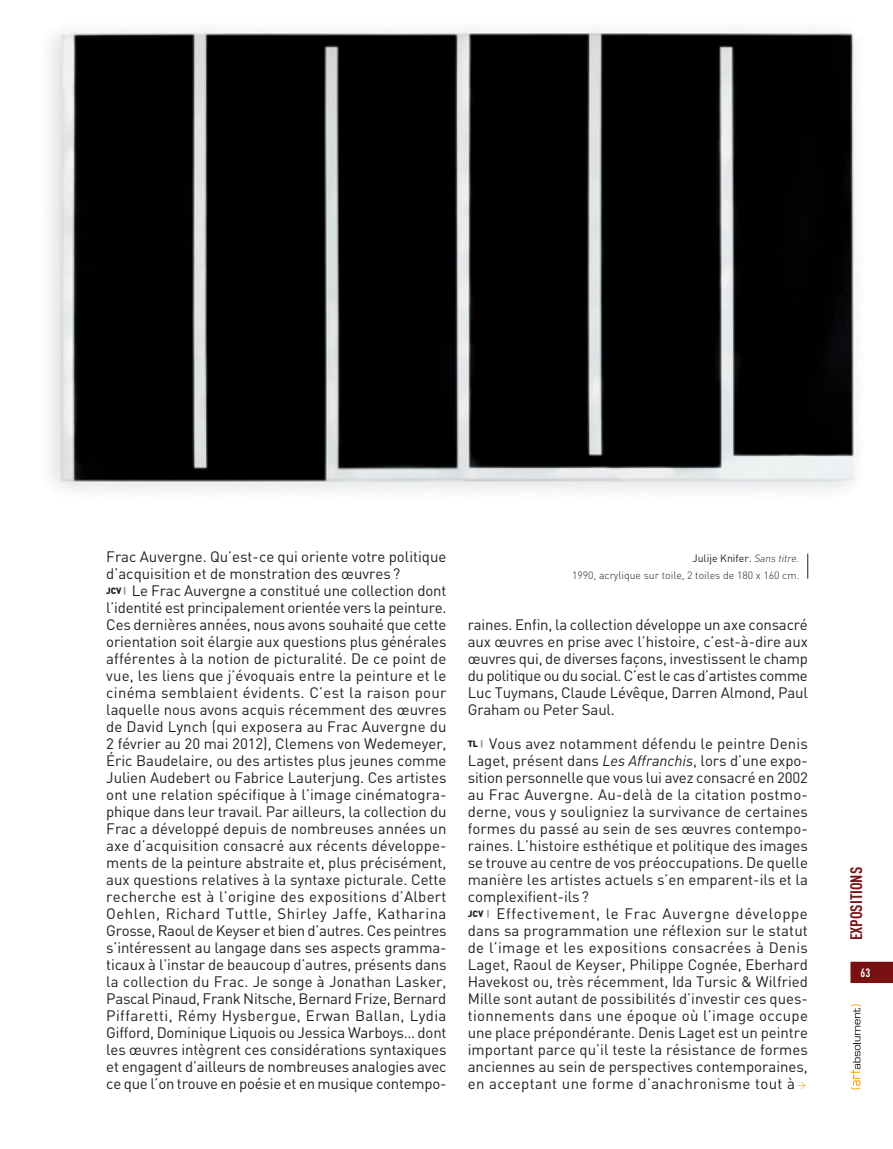
<style>
.page{position:relative;width:893px;height:1149px;background:#fff}
.page>*{position:absolute;margin:0;border:0;box-sizing:border-box;transform-origin:0 0}
.t1{font:700 16.5px "DIN Cond";color:#791113}
.t2{font:15px/17px "DIN";color:#231f20}
.t3{font:700 12px "DIN Cond";color:#fff}
.t4{font:300 10.5px/17px "DIN";color:#231f20;text-align:right}
.t5{font:9px "DIN";color:#f9a51b}
.s1{font-weight:900;font-size:9px}
.s2{font-weight:900;font-size:9px;color:#939598}
.s3{font-weight:400}
.s4{font-style:italic}
</style>
<div class="page">
<div style="left:850px;top:961px;width:43px;height:21px;background:#791113"></div>
<svg style="left:850px;top:1004px;width:11px;height:85px"></svg>
<img style="left:50px;top:26px;width:808px;height:466px">
<svg style="left:807px;top:553px;width:1px;height:25px"></svg>
<p class="t2" style="left:106px;top:549px;width:342px">Frac Auvergne. Qu’est-ce qui oriente votre politique d’acquisition et de monstration des œuvres ?<br><span class="s1">JCV</span> <span class="s2">|</span> Le Frac Auvergne a constitué une collection dont l’identité est principalement orientée vers la peinture.<br>Ces dernières années, nous avons souhaité que cette orientation soit élargie aux questions plus générales afférentes à la notion de picturalité. De ce point de vue, les liens que j’évoquais entre la peinture et le cinéma semblaient évidents. C’est la raison pour laquelle nous avons acquis récemment des œuvres de David Lynch (qui exposera au Frac Auvergne du 2 février au 20 mai 2012), Clemens von Wedemeyer, Éric Baudelaire, ou des artistes plus jeunes comme Julien Audebert ou Fabrice Lauterjung. Ces artistes ont une relation spécifique à l’image cinématogra&shy;phique dans leur travail. Par ailleurs, la collection du Frac a développé depuis de nombreuses années un axe d’acquisition consacré aux récents développe&shy;ments de la peinture abstraite et, plus précisément, aux questions relatives à la syntaxe picturale. Cette recherche est à l’origine des expositions d’Albert Oehlen, Richard Tuttle, Shirley Jaffe, Katharina Grosse, Raoul de Keyser et bien d’autres. Ces peintres s’intéressent au langage dans ses aspects gramma&shy;ticaux à l’instar de beaucoup d’autres, présents dans la collection du Frac. Je songe à Jonathan Lasker, Pascal Pinaud, Frank Nitsche, Bernard Frize, Bernard Piffaretti, Rémy Hysbergue, Erwan Ballan, Lydia Gifford, Dominique Liquois ou Jessica Warboys… dont les œuvres intègrent ces considérations syntaxiques et engagent d’ailleurs de nombreuses analogies avec ce que l’on trouve en poésie et en musique contempo-</p>
<p class="t4" style="left:572px;top:549px;width:229px"><span class="s3">Julije Knifer.</span> <span class="s4">Sans titre.<br></span>1990, acrylique sur toile, 2 toiles de 180 x 160 cm.</p>
<p class="t2" style="left:468px;top:617px;width:342px;text-align:justify">raines. Enfin, la collection développe un axe consacré aux œuvres en prise avec l’histoire, c’est-à-dire aux œuvres qui, de diverses façons, investissent le champ du politique ou du social. C’est le cas d’artistes comme Luc Tuymans, Claude Lévêque, Darren Almond, Paul Graham ou Peter Saul.</p>
<p class="t2" style="left:468px;top:736px;width:342px"><span class="s1">TL</span> <span class="s2">|</span> Vous avez notamment défendu le peintre Denis Laget, présent dans <span class="s4">Les Affranchis</span>, lors d’une expo&shy;sition personnelle que vous lui avez consacré en 2002 au Frac Auvergne. Au-delà de la citation postmo&shy;derne, vous y souligniez la survivance de certaines formes du passé au sein de ses œuvres contempo&shy;raines. L’histoire esthétique et politique des images se trouve au centre de vos préoccupations. De quelle manière les artistes actuels s’en emparent-ils et la complexifient-ils ?<br><span class="s1">JCV</span> <span class="s2">|</span> Effectivement, le Frac Auvergne développe dans sa programmation une réflexion sur le statut de l’image et les expositions consacrées à Denis Laget, Raoul de Keyser, Philippe Cognée, Eberhard Havekost ou, très récemment, Ida Tursic &amp; Wilfried Mille sont autant de possibilités d’investir ces ques&shy;tionnements dans une époque où l’image occupe une place prépondérante. Denis Laget est un peintre important parce qu’il teste la résistance de formes anciennes au sein de perspectives contemporaines, en acceptant une forme d’anachronisme tout à</p>
<p class="t5" style="left:797px;top:1081px;width:11px">&gt;</p>
<p class="t1" style="left:850px;top:940px;width:75px;rotate:-90deg">EXPOSITIONS</p>
<p class="t3" style="left:860px;top:967px;width:11px">63</p>
</div>
